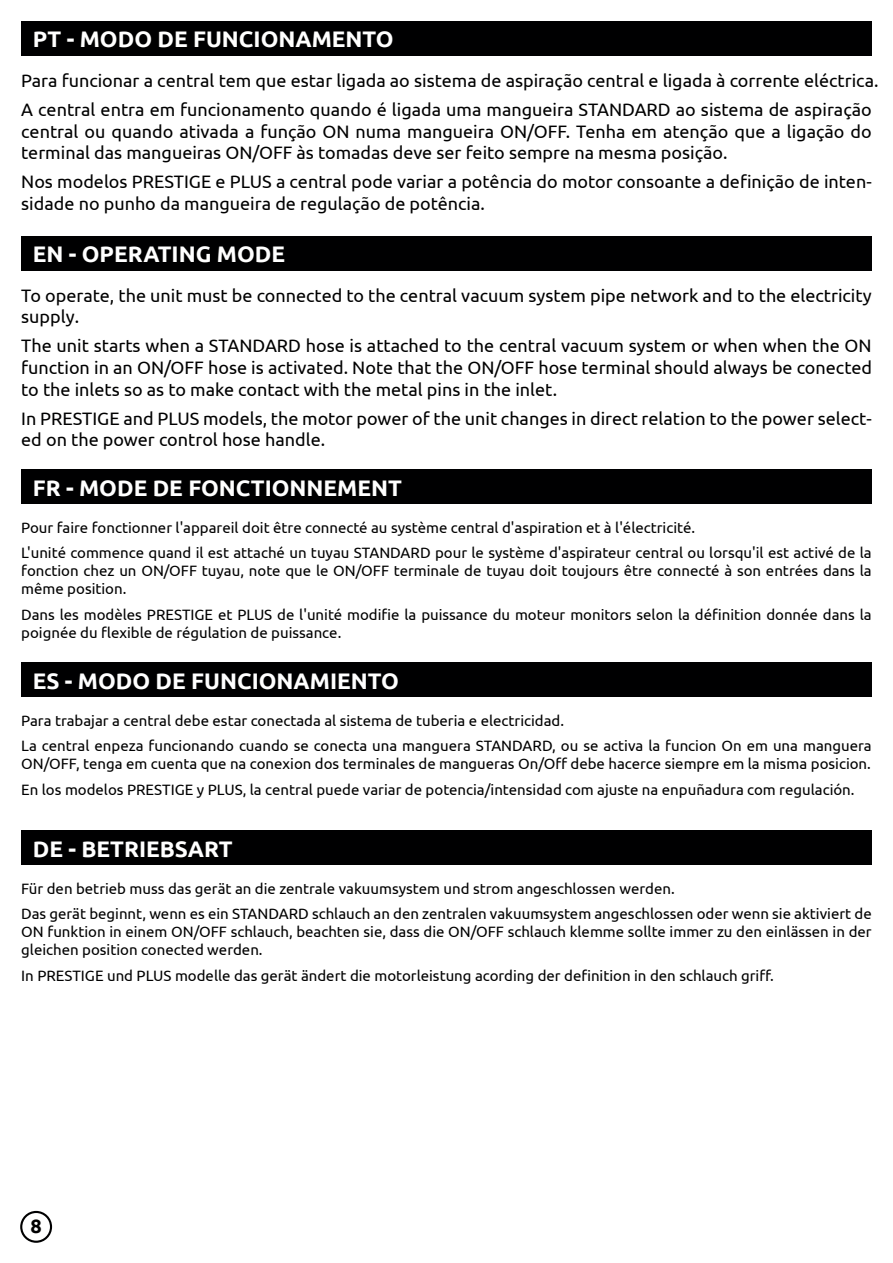
<style>
.page{position:relative;width:893px;height:1263px;background:#fff}
.page>*{position:absolute;margin:0;border:0;box-sizing:border-box;transform-origin:0 0}
.t1{font:700 22.5px "Ubuntu";color:#fff}
.t2{font:700 19.35px "Ubuntu";color:#000001}
.t3{font:18px/21.6px "Ubuntu";color:#000001}
.t4{font:15px/25.5px "Ubuntu";color:#000001}
</style>
<div class="page">
<div style="left:20px;top:1211px;width:32px;height:32px;border:2px solid #000001;border-radius:50%"></div>
<div style="left:21px;top:21px;width:851px;height:34px;background:#000001"></div>
<div style="left:21px;top:236px;width:851px;height:34px;background:#000001"></div>
<div style="left:21px;top:469px;width:851px;height:34px;background:#000001"></div>
<div style="left:21px;top:662px;width:851px;height:34px;background:#000001"></div>
<div style="left:21px;top:830px;width:851px;height:34px;background:#000001"></div>
<h1 class="t1" style="left:33px;top:26px;width:362px">PT - MODO DE FUNCIONAMENTO</h1>
<p class="t3" style="left:21px;top:65px;width:859px;line-height:29.1px">Para funcionar a central tem que estar ligada ao sistema de aspiração central e ligada à corrente eléctrica.<br>A central entra em funcionamento quando é ligada uma mangueira STANDARD ao sistema de aspiração</p>
<p class="t3" style="left:21px;top:120px;width:852px">central ou quando ativada a função ON numa mangueira ON/OFF. Tenha em atenção que a ligação do terminal das mangueiras ON/OFF às tomadas deve ser feito sempre na mesma posição.</p>
<p class="t3" style="left:21px;top:170px;width:852px">Nos modelos PRESTIGE e PLUS a central pode variar a potência do motor consoante a definição de inten&shy;sidade no punho da mangueira de regulação de potência.</p>
<h1 class="t1" style="left:33px;top:241px;width:254px">EN - OPERATING MODE</h1>
<p class="t3" style="left:21px;top:284px;width:852px">To operate, the unit must be connected to the central vacuum system pipe network and to the electricity supply.</p>
<p class="t3" style="left:21px;top:335px;width:852px;text-align:justify">The unit starts when a STANDARD hose is attached to the central vacuum system or when when the ON function in an ON/OFF hose is activated. Note that the ON/OFF hose terminal should always be conected to the inlets so as to make contact with the metal pins in the inlet.</p>
<p class="t3" style="left:21px;top:407px;width:852px">In PRESTIGE and PLUS models, the motor power of the unit changes in direct relation to the power select&shy;ed on the power control hose handle.</p>
<h1 class="t1" style="left:33px;top:474px;width:371px">FR - MODE DE FONCTIONNEMENT</h1>
<p class="t4" style="left:21px;top:514px;width:852px">Pour faire fonctionner l'appareil doit être connecté au système central d'aspiration et à l'électricité.<br>L'unité commence quand il est attaché un tuyau STANDARD pour le système d'aspirateur central ou lorsqu'il est activé de la</p>
<p class="t4" style="left:21px;top:561px;width:852px;line-height:18px">fonction chez un ON/OFF tuyau, note que le ON/OFF terminale de tuyau doit toujours être connecté à son entrées dans la même position.</p>
<p class="t4" style="left:21px;top:605px;width:852px;line-height:18px">Dans les modèles PRESTIGE et PLUS de l'unité modifie la puissance du moteur monitors selon la définition donnée dans la poignée du flexible de régulation de puissance.</p>
<h1 class="t1" style="left:33px;top:667px;width:368px">ES - MODO DE FUNCIONAMIENTO</h1>
<p class="t4" style="left:21px;top:707px;width:852px">Para trabajar a central debe estar conectada al sistema de tuberia e electricidad.<br>La central enpeza funcionando cuando se conecta una manguera STANDARD, ou se activa la funcion On em una manguera</p>
<p class="t4" style="left:21px;top:751px;width:851px">ON/OFF, tenga em cuenta que na conexion dos terminales de mangueras On/Off debe hacerce siempre em la misma posicion.<br>En los modelos PRESTIGE y PLUS, la central puede variar de potencia/intensidad com ajuste na enpuñadura com regulación.</p>
<h1 class="t1" style="left:33px;top:835px;width:202px">DE - BETRIEBSART</h1>
<p class="t4" style="left:21px;top:875px;width:852px">Für den betrieb muss das gerät an die zentrale vakuumsystem und strom angeschlossen werden.<br>Das gerät beginnt, wenn es ein STANDARD schlauch an den zentralen vakuumsystem angeschlossen oder wenn sie aktiviert de</p>
<p class="t4" style="left:21px;top:922px;width:852px;line-height:18px">ON funktion in einem ON/OFF schlauch, beachten sie, dass die ON/OFF schlauch klemme sollte immer zu den einlässen in der gleichen position conected werden.</p>
<p class="t4" style="left:21px;top:962px;width:754px">In PRESTIGE und PLUS modelle das gerät ändert die motorleistung acording der definition in den schlauch griff.</p>
<p class="t2" style="left:30px;top:1214px;width:13px">8</p>
</div>
